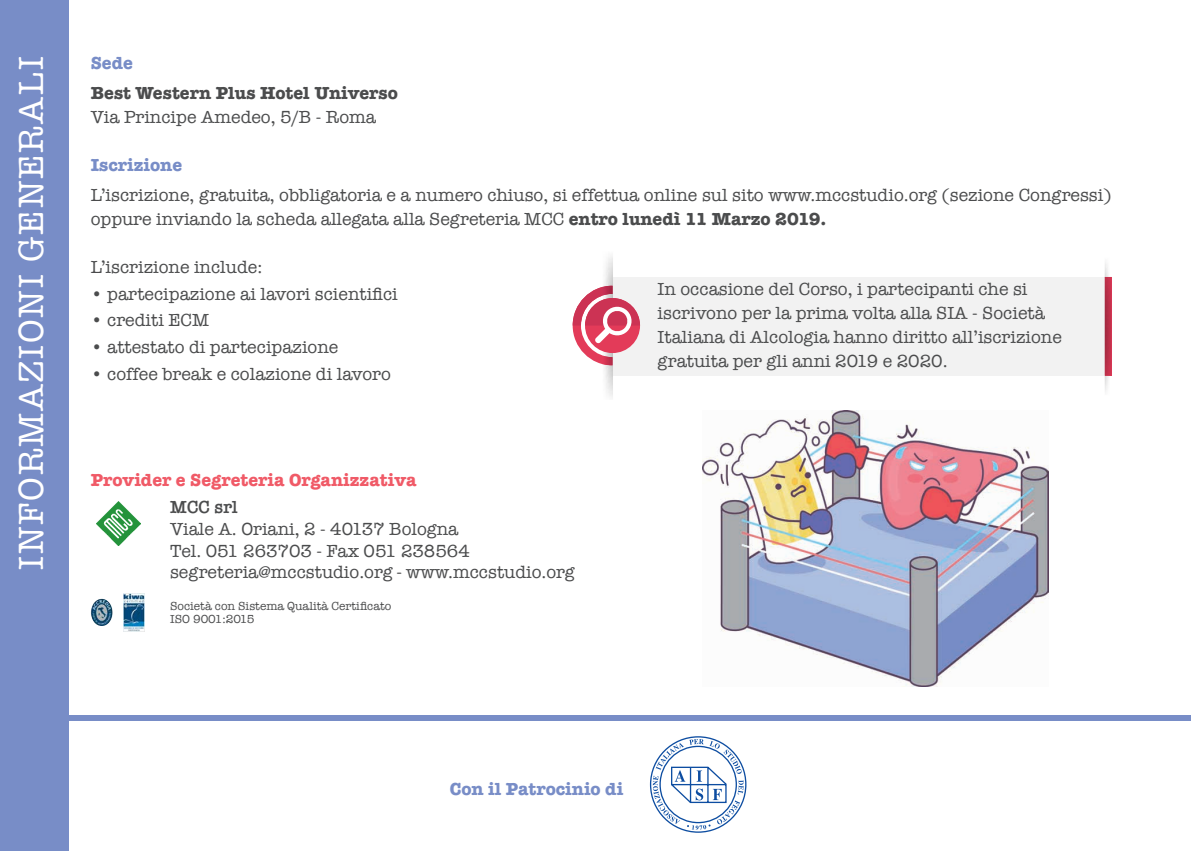
<style>
.page{position:relative;width:1191px;height:851px;background:#fff}
.page>*{position:absolute;margin:0;border:0;box-sizing:border-box;transform-origin:0 0}
.t1{font:36px "American Typewriter";letter-spacing:.05em;color:#fff}
.t2{font:18px/24px "American Typewriter";color:#4b4c4d}
.t3{font:700 18px "American Typewriter";color:#f05a67}
.t4{font:700 18px "American Typewriter";color:#788dc7}
.t5{font:700 18px "American Typewriter";color:#4b4c4d}
.t6{font:600 18px "American Typewriter";color:#4b4c4d}
.t7{font:12px/13.2px "American Typewriter";color:#4b4c4d}
.s1{font-weight:700}
</style>
<div class="page">
<img style="left:702px;top:410px;width:346px;height:276px">
<div style="left:0;top:0;width:68px;height:850px;background:#788dc7"></div>
<img style="left:97px;top:501px;width:44px;height:44px">
<img style="left:124px;top:593px;width:21px;height:38px">
<img style="left:91px;top:598px;width:22px;height:28px">
<div style="left:50px;top:715px;width:1141px;height:5px;background:#788dc7"></div>
<svg style="left:653px;top:739px;width:90px;height:90px"></svg>
<div style="left:613px;top:277px;width:491px;height:98px;background:#f2f2f2"></div>
<img style="left:604px;top:256px;width:9px;height:141px">
<svg style="left:572px;top:285px;width:68px;height:80px"></svg>
<img style="left:1104px;top:262px;width:5px;height:130px">
<img style="left:1104px;top:277px;width:7px;height:98px">
<h1 class="t1" style="left:4px;top:569px;width:514px;rotate:-90deg">INFORMAZIONI GENERALI</h1>
<p class="t4" style="left:91px;top:48px;width:44px">Sede</p>
<p class="t5" style="left:91px;top:77px;width:308px">Best Western Plus Hotel Universo</p>
<p class="t2" style="left:91px;top:104px;width:287px">Via Principe Amedeo, 5/B - Roma</p>
<p class="t4" style="left:91px;top:149px;width:93px">Iscrizione</p>
<p class="t2" style="left:91px;top:182px;width:1022px">L’iscrizione, gratuita, obbligatoria e a numero chiuso, si effettua online sul sito www.mccstudio.org (sezione Congressi) oppure inviando la scheda allegata alla Segreteria MCC <span class="s1">entro lunedì 11 Marzo 2019.</span></p>
<p class="t2" style="left:91px;top:254px;width:173px">L’iscrizione include:</p>
<p class="t2" style="left:91px;top:281px;width:309px">• partecipazione ai lavori scientifici</p>
<p class="t2" style="left:91px;top:308px;width:120px">• crediti ECM</p>
<p class="t2" style="left:91px;top:334px;width:249px">• attestato di partecipazione</p>
<p class="t2" style="left:91px;top:361px;width:302px">• coffee break e colazione di lavoro</p>
<p class="t2" style="left:657px;top:277px;width:406px">In occasione del Corso, i partecipanti che si iscrivono per la prima volta alla SIA - Società Italiana di Alcologia hanno diritto all’iscrizione gratuita per gli anni 2019 e 2020.</p>
<p class="t3" style="left:91px;top:464px;width:327px">Provider e Segreteria Organizzativa</p>
<p class="t6" style="left:170px;top:493px;width:69px">MCC srl</p>
<p class="t2" style="left:170px;top:517px;width:406px;line-height:21.6px">Viale A. Oriani, 2 - 40137 Bologna<br>Tel. 051 263703 - Fax 051 238564 segreteria@mccstudio.org - www.mccstudio.org</p>
<p class="t7" style="left:170px;top:599px;width:223px">Società con Sistema Qualità Certificato<br>ISO 9001:2015</p>
<p class="t4" style="left:450px;top:772px;width:175px">Con il Patrocinio di</p>
</div>
